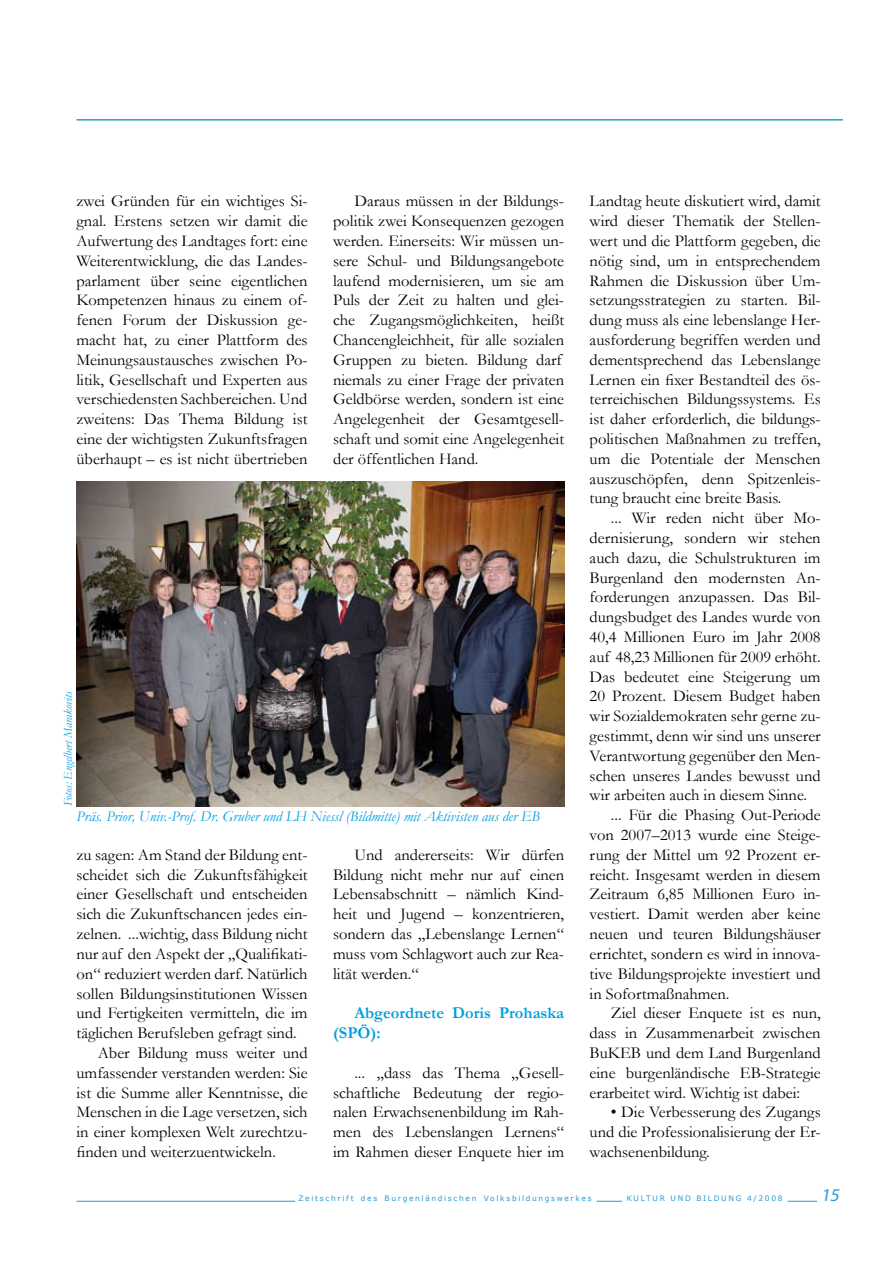
<style>
.page{position:relative;width:893px;height:1263px;background:#fff}
.page>*{position:absolute;margin:0;border:0;box-sizing:border-box;transform-origin:0 0}
.t1{font:italic 18px "Myriad Pro";color:#259cd3}
.t2{font:16.5px/19.8px "Garamond";color:#000;text-align:justify}
.t3{font:700 16.5px/19.8px "Garamond";color:#009ee0}
.t4{font:italic 15px "Garamond";color:#009ee0}
.t5{font:italic 12px "Garamond";color:#009ee0}
.t6{font:7.5px "Verdana";letter-spacing:.225em;color:#259cd3}
</style>
<div class="page">
<hr style="left:77px;top:119px;width:766px;height:2px;background:#259cd3">
<hr style="left:77px;top:1201px;width:218px;height:1px;background:#259cd3">
<svg style="left:597px;top:1201px;width:25px;height:1px"></svg>
<svg style="left:788px;top:1201px;width:29px;height:1px"></svg>
<img style="left:77px;top:482px;width:487px;height:325px">
<p class="t2" style="left:77px;top:191px;width:233px">zwei Gründen für ein wichtiges Si&shy;gnal. Erstens setzen wir damit die Aufwertung des Landtages fort: eine Weiterentwicklung, die das Landes&shy;parlament über seine eigentlichen Kompetenzen hinaus zu einem of&shy;fenen Forum der Diskussion ge&shy;macht hat, zu einer Plattform des Meinungsaustausches zwischen Po&shy;litik, Gesellschaft und Experten aus verschiedensten Sachbereichen. Und zweitens: Das Thema Bildung ist eine der wichtigsten Zukunftsfragen überhaupt – es ist nicht übertrieben</p>
<p class="t2" style="left:333px;top:191px;width:233px;text-align:left;text-indent:21px">Daraus müssen in der Bildungs&shy;politik zwei Konsequenzen gezogen werden. Einerseits: Wir müssen un&shy;sere Schul- und Bildungsangebote laufend modernisieren, um sie am Puls der Zeit zu halten und glei&shy;che Zugangsmöglichkeiten, heißt Chancengleichheit, für alle sozialen Gruppen zu bieten. Bildung darf niemals zu einer Frage der privaten Geldbörse werden, sondern ist eine Angelegenheit der Gesamtgesell&shy;schaft und somit eine Angelegenheit der öffentlichen Hand.</p>
<p class="t5" style="left:60px;top:806px;width:117px;rotate:-90deg">Fotos: Engelbert Marakovits</p>
<p class="t4" style="left:77px;top:806px;width:465px">Präs. Prior, Univ.-Prof. Dr. Gruber und LH Niessl (Bildmitte) mit Aktivisten aus der EB</p>
<p class="t2" style="left:77px;top:844px;width:233px">zu sagen: Am Stand der Bildung ent-</p>
<p class="t2" style="left:77px;top:864px;width:233px">scheidet sich die Zukunftsfähigkeit</p>
<p class="t2" style="left:77px;top:884px;width:233px">einer Gesellschaft und entscheiden</p>
<p class="t2" style="left:77px;top:904px;width:233px">sich die Zukunftschancen jedes ein-</p>
<p class="t2" style="left:77px;top:923px;width:233px">zelnen. ...wichtig, dass Bildung nicht</p>
<p class="t2" style="left:77px;top:943px;width:233px">nur auf den Aspekt der „Qualifikati-</p>
<p class="t2" style="left:77px;top:963px;width:233px">on“ reduziert werden darf. Natürlich</p>
<p class="t2" style="left:77px;top:983px;width:233px">sollen Bildungsinstitutionen Wissen</p>
<p class="t2" style="left:77px;top:1003px;width:233px">und Fertigkeiten vermitteln, die im</p>
<p class="t2" style="left:77px;top:1022px;width:222px">täglichen Berufsleben gefragt sind.</p>
<p class="t2" style="left:98px;top:1042px;width:211px">Aber Bildung muss weiter und</p>
<p class="t2" style="left:77px;top:1062px;width:233px">umfassender verstanden werden: Sie</p>
<p class="t2" style="left:77px;top:1082px;width:233px">ist die Summe aller Kenntnisse, die</p>
<p class="t2" style="left:77px;top:1102px;width:233px">Menschen in die Lage versetzen, sich</p>
<p class="t2" style="left:77px;top:1121px;width:233px">in einer komplexen Welt zurechtzu-</p>
<p class="t2" style="left:77px;top:1141px;width:201px">finden und weiterzuentwickeln.</p>
<p class="t2" style="left:333px;top:844px;width:233px;text-indent:21px">Und andererseits: Wir dürfen Bildung nicht mehr nur auf einen Lebensabschnitt – nämlich Kind&shy;heit und Jugend – konzentrieren, sondern das „Lebenslange Lernen“ muss vom Schlagwort auch zur Rea&shy;lität werden.“</p>
<p class="t3" style="left:333px;top:1003px;width:233px;text-indent:21px">Abgeordnete Doris Prohaska (SPÖ):</p>
<p class="t2" style="left:333px;top:1062px;width:233px;text-indent:21px">... „dass das Thema „Gesell&shy;schaftliche Bedeutung der regio&shy;nalen Erwachsenenbildung im Rah&shy;men des Lebenslangen Lernens“ im Rahmen dieser Enquete hier im</p>
<p class="t2" style="left:590px;top:191px;width:233px">Landtag heute diskutiert wird, damit wird dieser Thematik der Stellen&shy;wert und die Plattform gegeben, die nötig sind, um in entsprechendem Rahmen die Diskussion über Um&shy;setzungsstrategien zu starten. Bil&shy;dung muss als eine lebenslange Her&shy;ausforderung begriffen werden und dementsprechend das Lebenslange Lernen ein fixer Bestandteil des ös&shy;terreichischen Bildungssystems. Es ist daher erforderlich, die bildungs&shy;politischen Maßnahmen zu treffen, um die Potentiale der Menschen auszuschöpfen, denn Spitzenleis&shy;tung braucht eine breite Basis.</p>
<p class="t2" style="left:611px;top:508px;width:211px">... Wir reden nicht über Mo-</p>
<p class="t2" style="left:590px;top:527px;width:233px">dernisierung, sondern wir stehen</p>
<p class="t2" style="left:590px;top:547px;width:233px">auch dazu, die Schulstrukturen im</p>
<p class="t2" style="left:590px;top:567px;width:233px">Burgenland den modernsten An-</p>
<p class="t2" style="left:590px;top:587px;width:233px">forderungen anzupassen. Das Bil-</p>
<p class="t2" style="left:590px;top:607px;width:233px">dungsbudget des Landes wurde von</p>
<p class="t2" style="left:590px;top:626px;width:233px">40,4 Millionen Euro im Jahr 2008</p>
<p class="t2" style="left:590px;top:646px;width:233px">auf 48,23 Millionen für 2009 erhöht.</p>
<p class="t2" style="left:590px;top:666px;width:233px">Das bedeutet eine Steigerung um</p>
<p class="t2" style="left:590px;top:686px;width:232px">20 Prozent. Diesem Budget haben</p>
<p class="t2" style="left:590px;top:706px;width:233px">wir Sozialdemokraten sehr gerne zu-</p>
<p class="t2" style="left:590px;top:725px;width:233px">gestimmt, denn wir sind uns unserer</p>
<p class="t2" style="left:590px;top:745px;width:233px">Verantwortung gegenüber den Men-</p>
<p class="t2" style="left:590px;top:765px;width:232px">schen unseres Landes bewusst und</p>
<p class="t2" style="left:590px;top:785px;width:219px">wir arbeiten auch in diesem Sinne.</p>
<p class="t2" style="left:611px;top:805px;width:211px">... Für die Phasing Out-Periode</p>
<p class="t2" style="left:590px;top:824px;width:233px">von 2007–2013 wurde eine Steige-</p>
<p class="t2" style="left:590px;top:844px;width:233px">rung der Mittel um 92 Prozent er-</p>
<p class="t2" style="left:590px;top:864px;width:233px">reicht. Insgesamt werden in diesem</p>
<p class="t2" style="left:590px;top:884px;width:233px">Zeitraum 6,85 Millionen Euro in-</p>
<p class="t2" style="left:590px;top:904px;width:233px">vestiert. Damit werden aber keine</p>
<p class="t2" style="left:590px;top:923px;width:233px">neuen und teuren Bildungshäuser</p>
<p class="t2" style="left:590px;top:943px;width:233px">errichtet, sondern es wird in innova-</p>
<p class="t2" style="left:590px;top:963px;width:233px">tive Bildungsprojekte investiert und</p>
<p class="t2" style="left:590px;top:983px;width:141px">in Sofortmaßnahmen.</p>
<p class="t2" style="left:611px;top:1003px;width:211px">Ziel dieser Enquete ist es nun,</p>
<p class="t2" style="left:590px;top:1022px;width:233px">dass in Zusammenarbeit zwischen</p>
<p class="t2" style="left:590px;top:1042px;width:233px">BuKEB und dem Land Burgenland</p>
<p class="t2" style="left:590px;top:1062px;width:233px">eine burgenländische EB-Strategie</p>
<p class="t2" style="left:590px;top:1082px;width:212px">erarbeitet wird. Wichtig ist dabei:</p>
<p class="t2" style="left:590px;top:1102px;width:233px;text-indent:21px">• Die Verbesserung des Zugangs und die Professionalisierung der Er&shy;wachsenenbildung.</p>
<p class="t6" style="left:299px;top:1193px;width:295px">Zeitschrift des Burgenländischen Volksbildungswerkes</p>
<p class="t6" style="left:627px;top:1193px;width:157px">KULTUR UND BILDUNG 4/2008</p>
<p class="t1" style="left:821px;top:1184px;width:24px">15</p>
</div>
